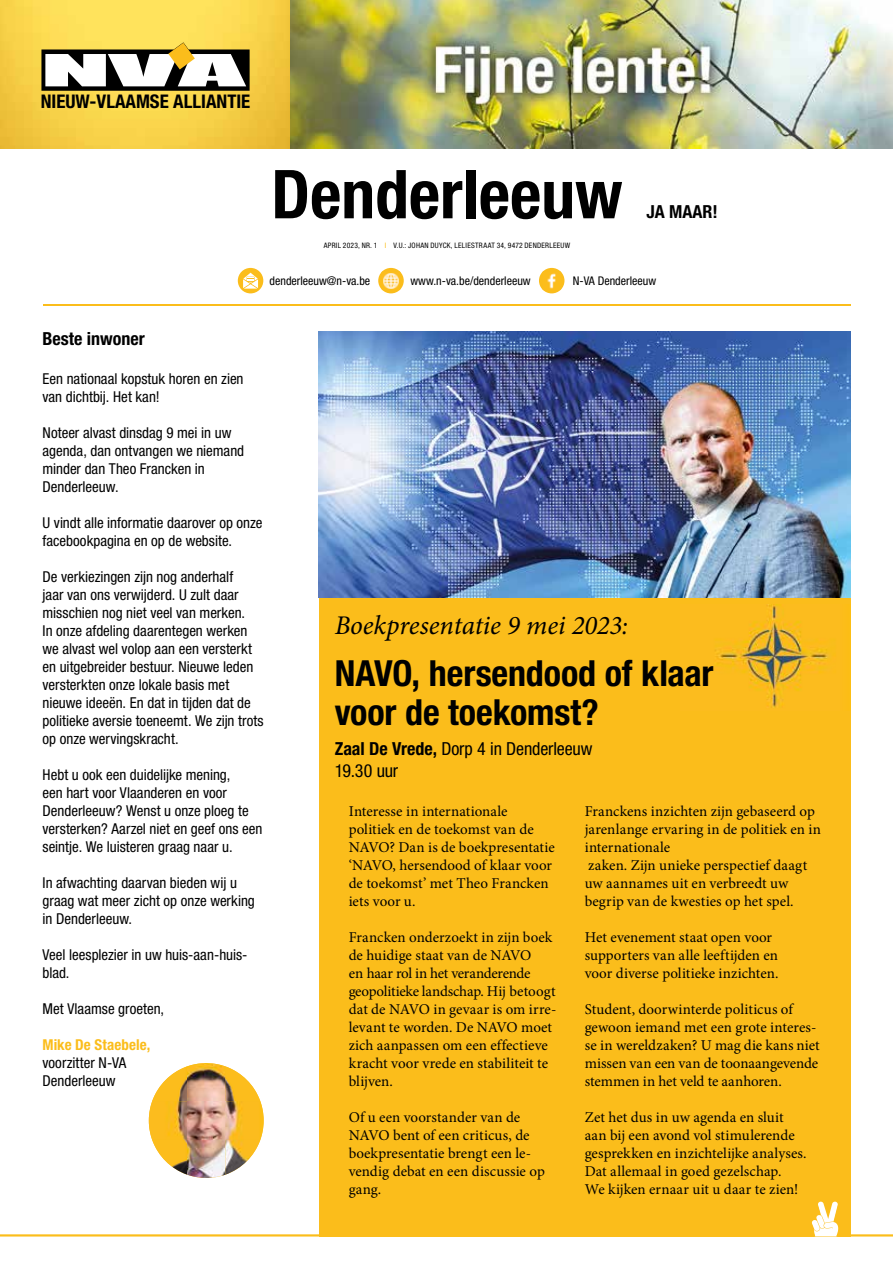
<style>
.page{position:relative;width:893px;height:1263px;background:#fff}
.page>*{position:absolute;margin:0;border:0;box-sizing:border-box;transform-origin:0 0}
.t1{font:700 condensed 67.5px "Helvetica Neue LT Std";color:#000}
.t2{font:700 condensed 36px/39px "Helvetica Neue LT Std";letter-spacing:-.005em;color:#000}
.t3{font:italic 27px "Minion Pro";letter-spacing:-.005em;color:#000}
.t4{font:700 condensed 18.9px "Helvetica Neue LT Std";color:#000}
.t5{font:condensed 18px/21.6px "Helvetica Neue LT Std";letter-spacing:-.01em;color:#000}
.t6{font:700 condensed 18px "Helvetica Neue LT Std";color:#000}
.t7{font:15px/18px "Minion Pro";color:#000}
.t8{font:condensed 15px/18px "Helvetica Neue LT Std";color:#000}
.t9{font:700 condensed 15px "Helvetica Neue LT Std";letter-spacing:.005em;color:#fbbd1b}
.t10{font:condensed 12px "Helvetica Neue LT Std";color:#000}
.t11{font:condensed 7.5px "Helvetica Neue LT Std";letter-spacing:.035em;color:#000}
.s1{color:#fbbd1b}
.s2{font-weight:700}
</style>
<div class="page">
<div style="left:319px;top:332px;width:531px;height:904px;background:#fbbd1b"></div>
<img style="left:715px;top:604px;width:115px;height:104px">
<img style="left:289px;top:0;width:604px;height:149px">
<img style="left:152px;top:1066px;width:35px;height:35px">
<img style="left:187px;top:1063px;width:38px;height:38px">
<img style="left:225px;top:1066px;width:35px;height:35px">
<img style="left:149px;top:1101px;width:115px;height:39px">
<img style="left:152px;top:1140px;width:35px;height:35px">
<img style="left:187px;top:1140px;width:38px;height:38px">
<img style="left:225px;top:1140px;width:35px;height:35px">
<img style="left:319px;top:331px;width:531px;height:266px">
<svg style="left:0;top:0;width:289px;height:149px;background:#f7d24a"></svg>
<svg style="left:41px;top:42px;width:209px;height:49px"></svg>
<div style="left:238px;top:268px;width:25px;height:25px;background:#fbbd1b;border-radius:50%"></div>
<svg style="left:243px;top:273px;width:15px;height:16px"></svg>
<div style="left:539px;top:268px;width:25px;height:25px;background:#fbbd1b;border-radius:50%"></div>
<img style="left:542px;top:271px;width:19px;height:19px">
<div style="left:378px;top:268px;width:26px;height:25px;background:#fbbd1b;border-radius:50%"></div>
<img style="left:382px;top:271px;width:18px;height:18px">
<hr style="left:43px;top:305px;width:807px;height:1px;background:#fbbd1b">
<svg style="left:0;top:1199px;width:893px;height:37px"></svg>
<p class="t4" style="left:41px;top:90px;width:211px">NIEUW-VLAAMSE ALLIANTIE</p>
<h1 class="t1" style="left:271px;top:153px;width:353px">Denderleeuw</h1>
<p class="t11" style="left:324px;top:241px;width:248px">APRIL 2023, NR. 1 <span class="s1">I</span> V.U.: JOHAN DUYCK, LELIESTRAAT 34, 9472 DENDERLEEUW</p>
<p class="t6" style="left:646px;top:201px;width:73px">JA MAAR!</p>
<p class="t10" style="left:270px;top:274px;width:102px">denderleeuw@n-va.be</p>
<p class="t10" style="left:410px;top:274px;width:122px">www.n-va.be/denderleeuw</p>
<p class="t10" style="left:573px;top:274px;width:85px">N-VA Denderleeuw</p>
<p class="t6" style="left:43px;top:327px;width:104px">Beste inwoner</p>
<p class="t8" style="left:43px;top:369px;width:203px">Een nationaal kopstuk horen en zien van dichtbij. Het kan!</p>
<p class="t8" style="left:43px;top:423px;width:203px">Noteer alvast dinsdag 9 mei in uw agenda, dan ontvangen we niemand minder dan Theo Francken in<br>Denderleeuw.</p>
<p class="t8" style="left:43px;top:513px;width:221px">U vindt alle informatie daarover op onze facebookpagina en op de website.</p>
<p class="t8" style="left:43px;top:567px;width:223px">De verkiezingen zijn nog anderhalf<br>jaar van ons verwijderd. U zult daar misschien nog niet veel van merken.<br>In onze afdeling daarentegen werken we alvast wel volop aan een versterkt en uitgebreider bestuur. Nieuwe leden versterkten onze lokale basis met nieuwe ideeën. En dat in tijden dat de politieke aversie toeneemt. We zijn trots op onze wervingskracht.</p>
<p class="t8" style="left:43px;top:765px;width:221px">Hebt u ook een duidelijke mening,<br>een hart voor Vlaanderen en voor Denderleeuw? Wenst u onze ploeg te versterken? Aarzel niet en geef ons een seintje. We luisteren graag naar u.</p>
<p class="t8" style="left:43px;top:873px;width:214px">In afwachting daarvan bieden wij u graag wat meer zicht op onze werking in Denderleeuw.</p>
<p class="t8" style="left:43px;top:945px;width:206px">Veel leesplezier in uw huis-aan-huis&shy;blad.</p>
<p class="t8" style="left:43px;top:999px;width:123px">Met Vlaamse groeten,</p>
<p class="t9" style="left:43px;top:1035px;width:109px">Mike De Staebele,</p>
<p class="t8" style="left:43px;top:1053px;width:85px">voorzitter N-VA<br>Denderleeuw</p>
<h3 class="t3" style="left:335px;top:607px;width:295px">Boekpresentatie 9 mei 2023:</h3>
<h2 class="t2" style="left:335px;top:653px;width:380px">NAVO, hersendood of klaar voor de toekomst?</h2>
<p class="t5" style="left:335px;top:738px;width:259px"><span class="s2">Zaal De Vrede,</span> Dorp 4 in Denderleeuw<br>19.30 uur</p>
<p class="t7" style="left:349px;top:802px;width:208px">Interesse in internationale politiek en de toekomst van de<br>NAVO? Dan is de boekpresentatie ‘NAVO, hersendood of klaar voor de toekomst’ met Theo Francken iets voor u.</p>
<p class="t7" style="left:349px;top:928px;width:209px">Francken onderzoekt in zijn boek de huidige staat van de NAVO<br>en haar rol in het veranderende geopolitieke landschap. Hij betoogt dat de NAVO in gevaar is om irre&shy;levant te worden. De NAVO moet zich aanpassen om een effectieve kracht voor vrede en stabiliteit te blijven.</p>
<p class="t7" style="left:349px;top:1108px;width:198px">Of u een voorstander van de<br>NAVO bent of een criticus, de boekpresentatie brengt een le&shy;vendig debat en een discussie op gang.</p>
<p class="t7" style="left:585px;top:802px;width:238px">Franckens inzichten zijn gebaseerd op jarenlange ervaring in de politiek en in internationale<br>zaken. Zijn unieke perspectief daagt uw aannames uit en verbreedt uw begrip van de kwesties op het spel.</p>
<p class="t7" style="left:585px;top:928px;width:195px">Het evenement staat open voor supporters van alle leeftijden en voor diverse politieke inzichten.</p>
<p class="t7" style="left:585px;top:1000px;width:236px">Student, doorwinterde politicus of gewoon iemand met een grote interes&shy;se in wereldzaken? U mag die kans niet missen van een van de toonaangevende stemmen in het veld te aanhoren.</p>
<p class="t7" style="left:585px;top:1108px;width:223px">Zet het dus in uw agenda en sluit aan bij een avond vol stimulerende gesprekken en inzichtelijke analyses.<br>Dat allemaal in goed gezelschap.<br>We kijken ernaar uit u daar te zien!</p>
</div>
